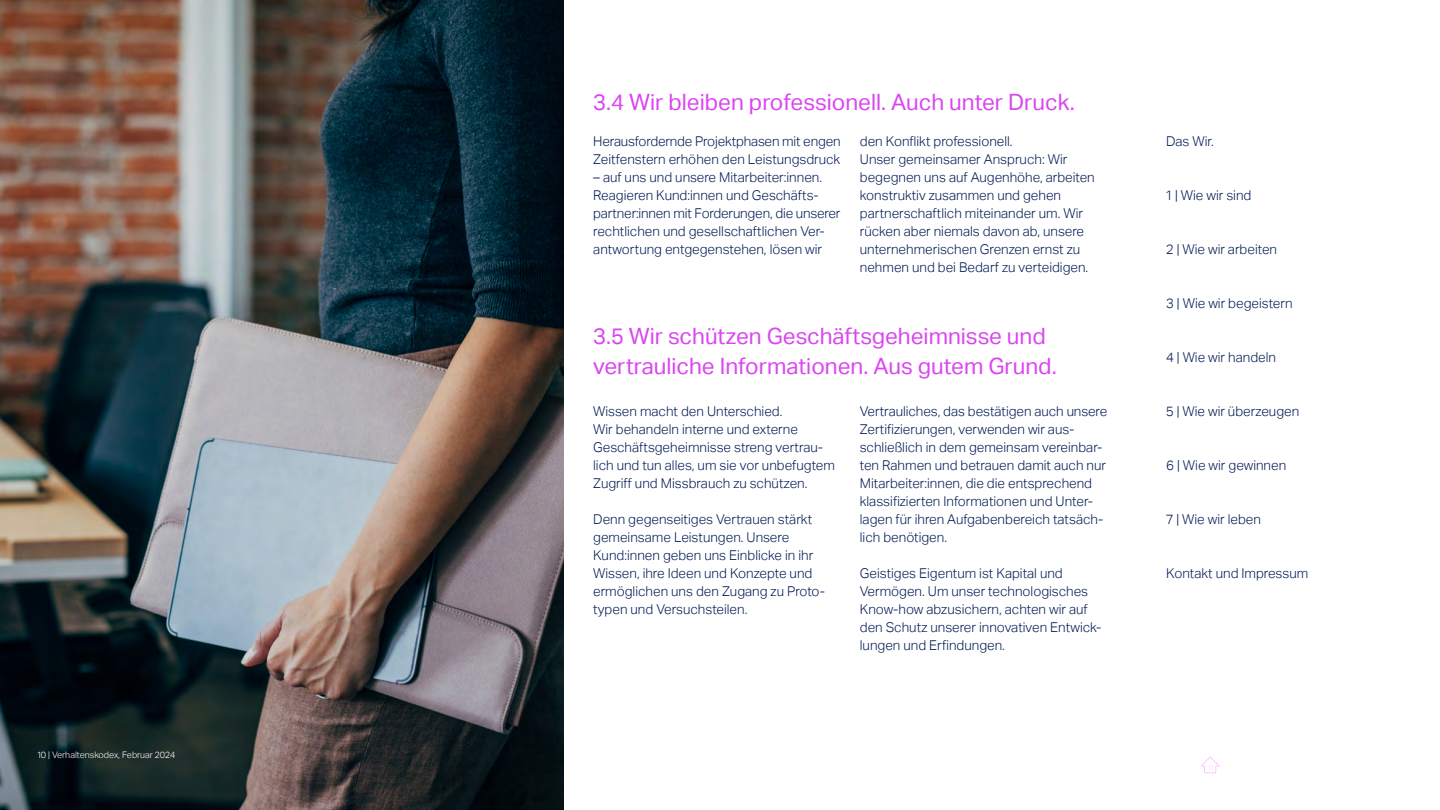
<style>
.page{position:relative;width:1440px;height:810px;background:#fff}
.page>*{position:absolute;margin:0;border:0;box-sizing:border-box;transform-origin:0 0}
.Kapitelüberschrift_2_ohne{font:22.5px/30px "Aktiv Grotesk";color:#db45f2}
.Fließtext_18_24pt{font:300 13.5px/18px "Aktiv Grotesk";color:#001a54}
.t1{font:300 9px "Aktiv Grotesk";color:#fff}
</style>
<div class="page">
<img style="left:0;top:0;width:564px;height:810px">
<svg style="left:1201px;top:757px;width:18px;height:16px"></svg>
<p class="t1" style="left:38px;top:749px;width:139px">10 | Verhaltenskodex, Februar 2024</p>
<p class="Kapitelüberschrift_2_ohne" style="left:593px;top:87px;width:483px">3.4 Wir bleiben professionell. Auch unter Druck.</p>
<p class="Fließtext_18_24pt" style="left:593px;top:132px;width:249px">Herausfordernde Projektphasen mit engen<br>Zeitfenstern erhöhen den Leistungsdruck</p>
<p class="Fließtext_18_24pt" style="left:593px;top:168px;width:249px">– auf uns und unsere Mitarbeiter:innen.<br>Reagieren Kund:innen und Geschäfts&shy;partner:innen mit Forderungen, die unserer rechtlichen und gesellschaftlichen Ver&shy;antwortung entgegenstehen, lösen wir</p>
<p class="Fließtext_18_24pt" style="left:860px;top:132px;width:154px">den Konflikt professionell.</p>
<p class="Fließtext_18_24pt" style="left:860px;top:150px;width:236px">Unser gemeinsamer Anspruch: Wir begegnen uns auf Augenhöhe, arbeiten konstruktiv zusammen und gehen partnerschaftlich miteinander um. Wir rücken aber niemals davon ab, unsere unternehmerischen Grenzen ernst zu nehmen und bei Bedarf zu verteidigen.</p>
<p class="Kapitelüberschrift_2_ohne" style="left:593px;top:321px;width:465px">3.5 Wir schützen Geschäftsgeheimnisse und vertrauliche Informationen. Aus gutem Grund.</p>
<p class="Fließtext_18_24pt" style="left:593px;top:402px;width:243px">Wissen macht den Unterschied.<br>Wir behandeln interne und externe Geschäftsgeheimnisse streng vertrau&shy;lich und tun alles, um sie vor unbefugtem Zugriff und Missbrauch zu schützen.</p>
<p class="Fließtext_18_24pt" style="left:593px;top:510px;width:232px">Denn gegenseitiges Vertrauen stärkt gemeinsame Leistungen. Unsere Kund:innen geben uns Einblicke in ihr Wissen, ihre Ideen und Konzepte und ermöglichen uns den Zugang zu Proto&shy;typen und Versuchsteilen.</p>
<p class="Fließtext_18_24pt" style="left:860px;top:402px;width:249px">Vertrauliches, das bestätigen auch unsere Zertifizierungen, verwenden wir aus&shy;schließlich in dem gemeinsam vereinbar&shy;ten Rahmen und betrauen damit auch nur Mitarbeiter:innen, die die entsprechend klassifizierten Informationen und Unter&shy;lagen für ihren Aufgabenbereich tatsäch&shy;lich benötigen.</p>
<p class="Fließtext_18_24pt" style="left:860px;top:564px;width:243px">Geistiges Eigentum ist Kapital und Vermögen. Um unser technologisches Know-how abzusichern, achten wir auf den Schutz unserer innovativen Entwick&shy;lungen und Erfindungen.</p>
<p class="Fließtext_18_24pt" style="left:1166px;top:132px;width:49px">Das Wir.</p>
<p class="Fließtext_18_24pt" style="left:1166px;top:186px;width:87px">1 | Wie wir sind</p>
<p class="Fließtext_18_24pt" style="left:1166px;top:240px;width:112px">2 | Wie wir arbeiten</p>
<p class="Fließtext_18_24pt" style="left:1166px;top:294px;width:128px">3 | Wie wir begeistern</p>
<p class="Fließtext_18_24pt" style="left:1166px;top:348px;width:111px">4 | Wie wir handeln</p>
<p class="Fließtext_18_24pt" style="left:1166px;top:402px;width:135px">5 | Wie wir überzeugen</p>
<p class="Fließtext_18_24pt" style="left:1166px;top:456px;width:122px">6 | Wie wir gewinnen</p>
<p class="Fließtext_18_24pt" style="left:1166px;top:510px;width:96px">7 | Wie wir leben</p>
<p class="Fließtext_18_24pt" style="left:1166px;top:564px;width:144px">Kontakt und Impressum</p>
</div>
